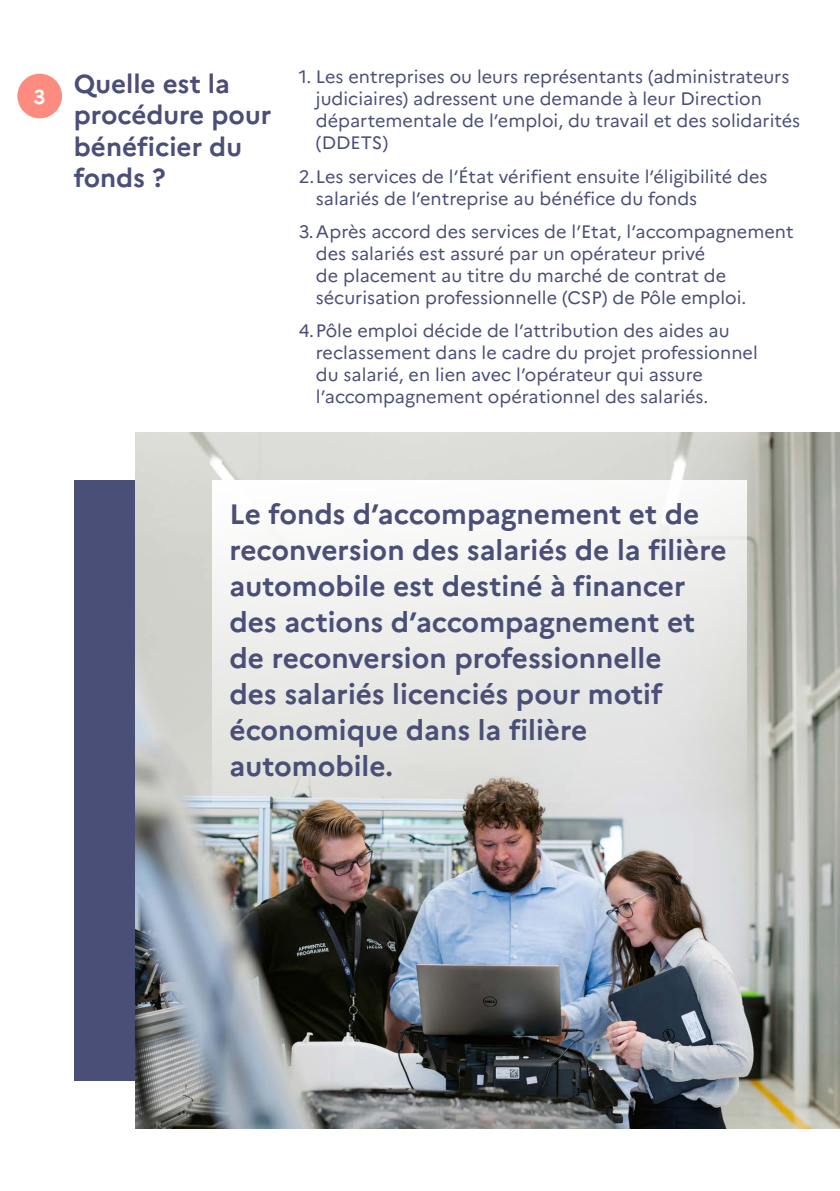
<style>
.page{position:relative;width:840px;height:1191px;background:#fff}
.page>*{position:absolute;margin:0;border:0;box-sizing:border-box;transform-origin:0 0}
.t1{font:700 28px/36px "Marianne";color:#4a4f78}
.Titre_1_Raleway_18{font:700 26px/31.2px "Marianne";color:#4a4f78}
.t2{font:700 20px "Marianne";color:#fff}
.t3{font:18px/22px "Marianne";color:#4a4f78}
</style>
<div class="page">
<div style="left:17px;top:74px;width:45px;height:44px;background:#fc8c80;border-radius:50%"></div>
<div style="left:74px;top:480px;width:402px;height:600px;background:#4a4f78"></div>
<img style="left:135px;top:432px;width:704px;height:696px">
<div style="left:212px;top:480px;width:534px;height:323px;background:linear-gradient(to bottom,#fdfefd,#d8d8d5)"></div>
<p class="t2" style="left:33px;top:84px;width:13px">3</p>
<p class="Titre_1_Raleway_18" style="left:74px;top:68px;width:199px">Quelle est la procédure pour bénéficier du fonds ?</p>
<p class="t3" style="left:316px;top:66px;width:485px;text-indent:-17px">1. Les entreprises ou leurs représentants (administrateurs judiciaires) adressent une demande à leur Direction départementale de l’emploi, du travail et des solidarités (DDETS)</p>
<p class="t3" style="left:316px;top:165px;width:452px;text-indent:-17px">2.Les services de l’État vérifient ensuite l’éligibilité des salariés de l’entreprise au bénéfice du fonds</p>
<p class="t3" style="left:316px;top:220px;width:479px;text-indent:-17px">3.Après accord des services de l’Etat, l’accompagnement des salariés est assuré par un opérateur privé<br>de placement au titre du marché de contrat de sécurisation professionnelle (CSP) de Pôle emploi.</p>
<p class="t3" style="left:316px;top:320px;width:443px;text-indent:-17px">4.Pôle emploi décide de l’attribution des aides au reclassement dans le cadre du projet professionnel du salarié, en lien avec l’opérateur qui assure l’accompagnement opérationnel des salariés.</p>
<p class="t1" style="left:229px;top:496px;width:498px">Le fonds d’accompagnement et de reconversion des salariés de la filière automobile est destiné à financer des actions d’accompagnement et de reconversion professionnelle<br>des salariés licenciés pour motif économique dans la filière automobile.</p>
</div>
